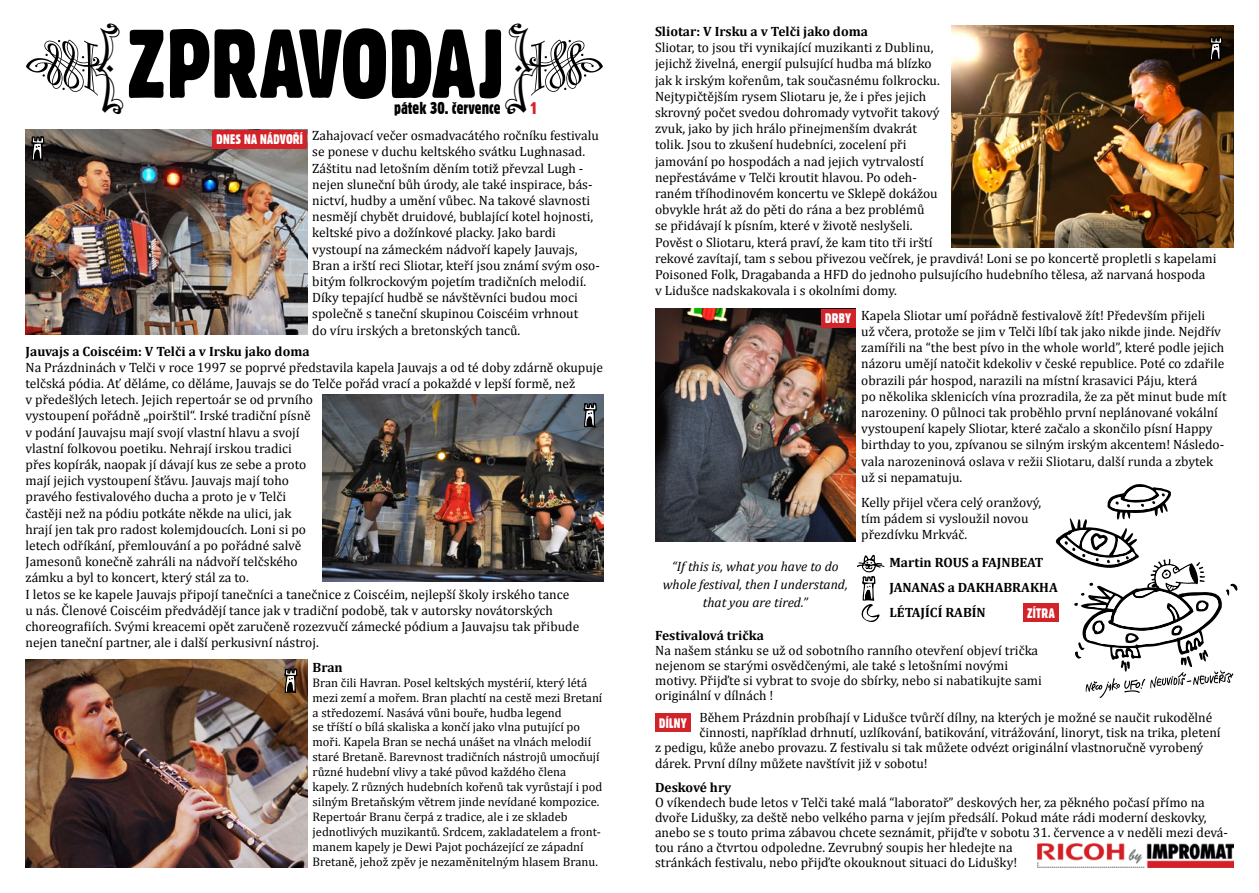
<style>
.page{position:relative;width:1259px;height:893px;background:#fff}
.page>*{position:absolute;margin:0;border:0;box-sizing:border-box;transform-origin:0 0}
.t1{font:16.5px "Gothic 821 Condensed BT";color:#000}
.t2{font:16.5px "Gothic 821 Condensed BT";color:#d2232a}
.t3{font:13.5px/16.2px "Cambria";color:#000}
.t4{font:700 13.5px/24.8px "Cambria";color:#000}
.t5{font:italic 13.5px/18px "Cambria";color:#000;text-align:center}
.t6{font:13.5px "Gothic 821 Condensed BT";letter-spacing:.01em;color:#fff}
.t7{font:12.45px/15px "Cambria";color:#000}
</style>
<div class="page">
<svg style="left:1055px;top:484px;width:182px;height:214px"></svg>
<img style="left:655px;top:309px;width:200px;height:232px">
<img style="left:26px;top:130px;width:281px;height:204px">
<svg style="left:129px;top:30px;width:35px;height:68px"></svg>
<svg style="left:170px;top:28px;width:216px;height:71px"></svg>
<div style="left:212px;top:130px;width:95px;height:18px;background:#d2232a"></div>
<svg style="left:31px;top:136px;width:13px;height:25px"></svg>
<div style="left:655px;top:713px;width:36px;height:19px;background:#d2232a"></div>
<div style="left:821px;top:309px;width:34px;height:18px;background:#d2232a"></div>
<div style="left:1023px;top:603px;width:36px;height:19px;background:#d2232a"></div>
<img style="left:322px;top:395px;width:282px;height:187px">
<img style="left:26px;top:660px;width:281px;height:207px">
<img style="left:951px;top:26px;width:282px;height:222px">
<svg style="left:583px;top:403px;width:14px;height:25px"></svg>
<svg style="left:857px;top:555px;width:27px;height:67px"></svg>
<svg style="left:1209px;top:36px;width:13px;height:25px"></svg>
<svg style="left:284px;top:668px;width:13px;height:25px"></svg>
<img style="left:1037px;top:844px;width:196px;height:23px">
<svg style="left:392px;top:29px;width:110px;height:70px"></svg>
<p class="t6" style="left:217px;top:131px;width:88px">DNES NA NÁDVOŘÍ</p>
<p class="t1" style="left:394px;top:98px;width:108px">pátek 30. července</p>
<p class="t2" style="left:530px;top:98px;width:9px">1</p>
<p class="t3" style="left:312px;top:127px;width:289px">Zahajovací večer osmadvacátého ročníku festivalu se ponese v duchu keltského svátku Lughnasad.<br>Záštitu nad letošním děním totiž převzal Lugh - nejen sluneční bůh úrody, ale také inspirace, bás&shy;nictví, hudby a umění vůbec. Na takové slavnosti nesmějí chybět druidové, bublající kotel hojnosti, keltské pivo a dožínkové placky. Jako bardi vystoupí na zámeckém nádvoří kapely Jauvajs, Bran a irští reci Sliotar, kteří jsou známí svým oso&shy;bitým folkrockovým pojetím tradičních melodií.<br>Díky tepající hudbě se návštěvníci budou moci společně s taneční skupinou Coiscéim vrhnout<br>do víru irských a bretonských tanců.</p>
<p class="t4" style="left:26px;top:338px;width:285px">Jauvajs a Coiscéim: V Telči a v Irsku jako doma</p>
<p class="t3" style="left:26px;top:359px;width:579px">Na Prázdninách v Telči v roce 1997 se poprvé představila kapela Jauvajs a od té doby zdárně okupuje telčská pódia. Ať děláme, co děláme, Jauvajs se do Telče pořád vrací a pokaždé v lepší formě, než<br>v předešlých letech. Jejich repertoár se od prvního<br>vystoupení pořádně „poirštil“. Irské tradiční písně<br>v podání Jauvajsu mají svojí vlastní hlavu a svojí<br>vlastní folkovou poetiku. Nehrají irskou tradici<br>přes kopírák, naopak jí dávají kus ze sebe a proto<br>mají jejich vystoupení šťávu. Jauvajs mají toho<br>pravého festivalového ducha a proto je v Telči<br>častěji než na pódiu potkáte někde na ulici, jak<br>hrají jen tak pro radost kolemjdoucích. Loni si po<br>letech odříkání, přemlouvání a po pořádné salvě<br>Jamesonů konečně zahráli na nádvoří telčského<br>zámku a byl to koncert, který stál za to.<br>I letos se ke kapele Jauvajs připojí tanečníci a tanečnice z Coiscéim, nejlepší školy irského tance<br>u nás. Členové Coiscéim předvádějí tance jak v tradiční podobě, tak v autorsky novátorských choreografiích. Svými kreacemi opět zaručeně rozezvučí zámecké pódium a Jauvajsu tak přibude nejen taneční partner, ale i další perkusivní nástroj.</p>
<p class="t4" style="left:313px;top:654px;width:32px">Bran</p>
<p class="t7" style="left:313px;top:675px;width:291px">Bran čili Havran. Posel keltských mystérií, který létá mezi zemí a mořem. Bran plachtí na cestě mezi Bretaní a středozemí. Nasává vůni bouře, hudba legend<br>se tříští o bílá skaliska a končí jako vlna putující po moři. Kapela Bran se nechá unášet na vlnách melodií staré Bretaně. Barevnost tradičních nástrojů umocňují různé hudební vlivy a také původ každého člena kapely. Z různých hudebních kořenů tak vyrůstají i pod silným Bretaňským větrem jinde nevídané kompozice.<br>Repertoár Branu čerpá z tradice, ale i ze skladeb jednotlivých muzikantů. Srdcem, zakladatelem a front&shy;manem kapely je Dewi Pajot pocházející ze západní Bretaně, jehož zpěv je nezaměnitelným hlasem Branu.</p>
<p class="t4" style="left:655px;top:19px;width:214px">Sliotar: V Irsku a v Telči jako doma</p>
<p class="t3" style="left:655px;top:39px;width:563px">Sliotar, to jsou tři vynikající muzikanti z Dublinu,<br>jejichž živelná, energií pulsující hudba má blízko<br>jak k irským kořenům, tak současnému folkrocku.<br>Nejtypičtějším rysem Sliotaru je, že i přes jejich<br>skrovný počet svedou dohromady vytvořit takový<br>zvuk, jako by jich hrálo přinejmenším dvakrát<br>tolik. Jsou to zkušení hudebníci, zocelení při<br>jamování po hospodách a nad jejich vytrvalostí<br>nepřestáváme v Telči kroutit hlavou. Po odeh-<br>raném tříhodinovém koncertu ve Sklepě dokážou<br>obvykle hrát až do pěti do rána a bez problémů<br>se přidávají k písním, které v životě neslyšeli.<br>Pověst o Sliotaru, která praví, že kam tito tři irští<br>rekové zavítají, tam s sebou přivezou večírek, je pravdivá! Loni se po koncertě propletli s kapelami Poisoned Folk, Dragabanda a HFD do jednoho pulsujícího hudebního tělesa, až narvaná hospoda<br>v Lidušce nadskakovala i s okolními domy.</p>
<p class="t6" style="left:825px;top:310px;width:27px">DRBY</p>
<p class="t5" style="left:663px;top:557px;width:186px">“If this is, what you have to do whole festival, then I understand, that you are tired.”</p>
<p class="t3" style="left:861px;top:307px;width:367px">Kapela Sliotar umí pořádně festivalově žít! Především přijeli<br>už včera, protože se jim v Telči líbí tak jako nikde jinde. Nejdřív zamířili na “the best pívo in the whole world”, které podle jejich názoru umějí natočit kdekoliv v české republice. Poté co zdařile obrazili pár hospod, narazili na místní krasavici Páju, která<br>po několika sklenicích vína prozradila, že za pět minut bude mít narozeniny. O půlnoci tak proběhlo první neplánované vokální vystoupení kapely Sliotar, které začalo a skončilo písní Happy birthday to you, zpívanou se silným irským akcentem! Následo&shy;vala narozeninová oslava v režii Sliotaru, další runda a zbytek už si nepamatuju.</p>
<p class="t3" style="left:861px;top:494px;width:181px">Kelly přijel včera celý oranžový, tím pádem si vysloužil novou přezdívku Mrkváč.</p>
<p class="t4" style="left:889px;top:550px;width:170px">Martin ROUS a FAJNBEAT<br>JANANAS a DAKHABRAKHA<br>LÉTAJÍCÍ RABÍN</p>
<p class="t6" style="left:1027px;top:604px;width:29px">ZÍTRA</p>
<p class="t4" style="left:655px;top:622px;width:110px">Festivalová trička</p>
<p class="t3" style="left:655px;top:643px;width:388px;line-height:15px">Na našem stánku se už od sobotního ranního otevření objeví trička nejenom se starými osvědčenými, ale také s letošními novými motivy. Přijďte si vybrat to svoje do sbírky, nebo si nabatikujte sami originální v dílnách !</p>
<p class="t3" style="left:699px;top:709px;width:514px">Během Prázdnin probíhají v Lidušce tvůrčí dílny, na kterých je možné se naučit rukodělné</p>
<p class="t3" style="left:699px;top:724px;width:523px">činnosti, například drhnutí, uzlíkování, batikování, vitrážování, linoryt, tisk na trika, pletení</p>
<p class="t3" style="left:655px;top:739px;width:550px">z pedigu, kůže anebo provazu. Z festivalu si tak můžete odvézt originální vlastnoručně vyrobený</p>
<p class="t3" style="left:655px;top:756px;width:274px">dárek. První dílny můžete navštívit již v sobotu!</p>
<p class="t4" style="left:655px;top:774px;width:78px">Deskové hry</p>
<p class="t3" style="left:655px;top:795px;width:574px;line-height:15px">O víkendech bude letos v Telči také malá “laboratoř” deskových her, za pěkného počasí přímo na dvoře Lidušky, za deště nebo velkého parna v jejím předsálí. Pokud máte rádi moderní deskovky, anebo se s touto prima zábavou chcete seznámit, přijďte v sobotu 31. července a v neděli mezi devá&shy;tou ráno a čtvrtou odpoledne. Zevrubný soupis her hledejte na<br>stránkách festivalu, nebo přijďte okouknout situaci do Lidušky!</p>
<p class="t6" style="left:659px;top:715px;width:29px">DÍLNY</p>
</div>
